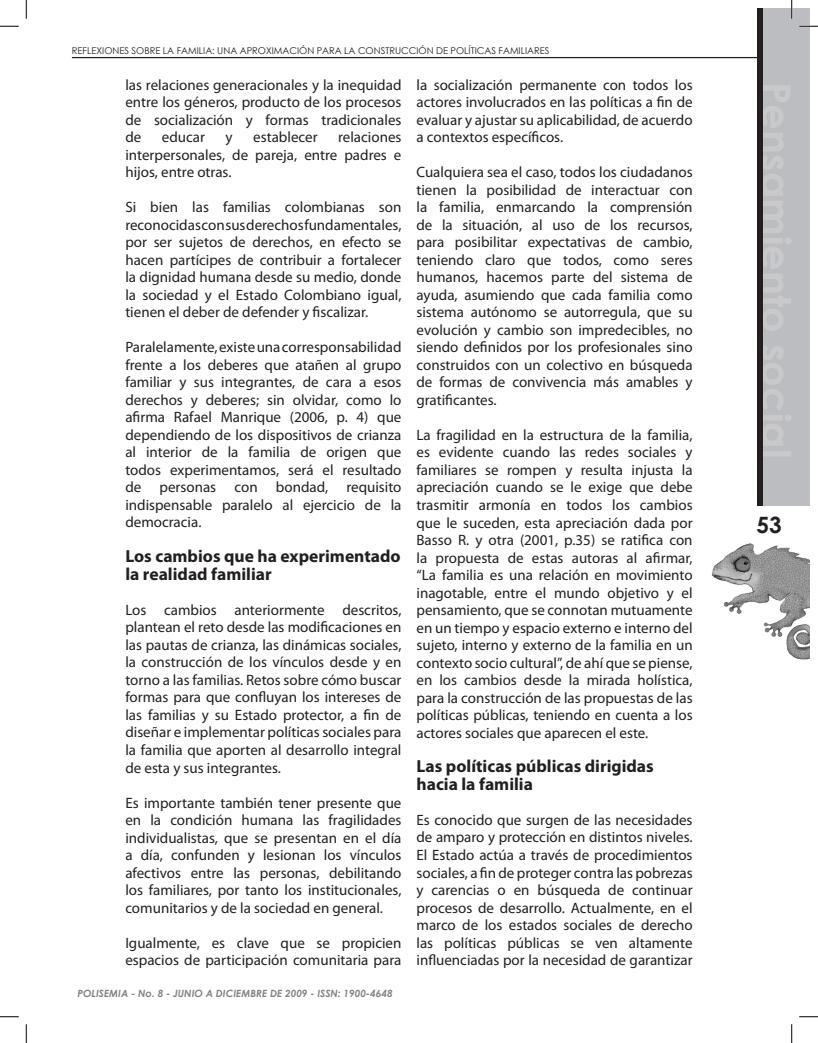
<style>
.page{position:relative;width:818px;height:1043px;background:#fff}
.page>*{position:absolute;margin:0;border:0;box-sizing:border-box;transform-origin:0 0}
.t1{font:700 22.5px "Century Gothic";color:#231f20}
.t2{font:700 17.5px/17.5px "Myriad Pro";color:#231f20}
.t3{font:15px/17.5px "Myriad Pro";color:#231f20;text-align:justify}
.t4{font:italic 700 10px "Century Gothic";color:#808285}
.t5{font:9.38px "Century Gothic";color:#231f20}
</style>
<div class="page">
<div style="left:756px;top:9px;width:53px;height:497px;background:#bcbdc0"></div>
<div style="left:756px;top:9px;width:6px;height:497px;background:#231f20"></div>
<hr style="left:72px;top:57px;width:687px;height:1px;background:#231f20">
<img style="left:711px;top:543px;width:98px;height:117px">
<svg style="left:0;top:25px;width:19px;height:2px"></svg>
<svg style="left:799px;top:25px;width:19px;height:2px"></svg>
<svg style="left:0;top:1016px;width:19px;height:1px"></svg>
<svg style="left:799px;top:1016px;width:19px;height:1px"></svg>
<svg style="left:25px;top:0;width:2px;height:19px"></svg>
<svg style="left:25px;top:1024px;width:2px;height:18px"></svg>
<svg style="left:790px;top:0;width:2px;height:19px"></svg>
<svg style="left:791px;top:1024px;width:1px;height:18px"></svg>
<p class="t5" style="left:72px;top:44px;width:479px">REFLEXIONES SOBRE LA FAMILIA: UNA APROXIMACIÓN PARA LA CONSTRUCCIÓN DE POLÍTICAS FAMILIARES</p>
<p class="t3" style="left:125px;top:76px;width:277px">las relaciones generacionales y la inequidad entre los géneros, producto de los procesos de socialización y formas tradicionales de</p>
<p class="t3" style="left:125px;top:128px;width:277px;text-indent:213px">relaciones interpersonales, de pareja, entre padres e hijos, entre otras.</p>
<p class="t3" style="left:125px;top:198px;width:277px">Si bien las familias colombianas son reconocidas con sus derechos fundamentales, por ser sujetos de derechos, en efecto se hacen partícipes de contribuir a fortalecer la dignidad humana desde su medio, donde la sociedad y el Estado Colombiano igual, tienen el deber de defender y fiscalizar.</p>
<p class="t3" style="left:125px;top:338px;width:277px">Paralelamente, existe una corresponsabilidad frente a los deberes que atañen al grupo familiar y sus integrantes, de cara a esos derechos y deberes; sin olvidar, como lo afirma Rafael Manrique (2006, p. 4) que dependiendo de los dispositivos de crianza al interior de la familia de origen que todos experimentamos, será el resultado de personas con bondad, requisito indispensable paralelo al ejercicio de la democracia.</p>
<p class="t2" style="left:125px;top:547px;width:277px">Los cambios que ha experimentado la realidad familiar</p>
<p class="t3" style="left:125px;top:601px;width:277px">Los cambios anteriormente descritos, plantean el reto desde las modificaciones en las pautas de crianza, las dinámicas sociales, la construcción de los vínculos desde y en torno a las familias. Retos sobre cómo buscar formas para que confluyan los intereses de las familias y su Estado protector, a fin de diseñar e implementar políticas sociales para la familia que aporten al desarrollo integral de esta y sus integrantes.</p>
<p class="t3" style="left:125px;top:793px;width:277px">Es importante también tener presente que en la condición humana las fragilidades individualistas, que se presentan en el día a día, confunden y lesionan los vínculos afectivos entre las personas, debilitando los familiares, por tanto los institucionales, comunitarios y de la sociedad en general.</p>
<p class="t3" style="left:125px;top:933px;width:277px">Igualmente, es clave que se propicien espacios de participación comunitaria para</p>
<p class="t3" style="left:162px;top:128px;width:45px">educar</p>
<p class="t3" style="left:225px;top:128px;width:9px">y</p>
<p class="t3" style="left:253px;top:128px;width:66px">establecer</p>
<p class="t4" style="left:78px;top:986px;width:316px">POLISEMIA - No. 8 - JUNIO A DICIEMBRE DE 2009 - ISSN: 1900-4648</p>
<p class="t3" style="left:416px;top:76px;width:277px">la socialización permanente con todos los actores involucrados en las políticas a fin de evaluar y ajustar su aplicabilidad, de acuerdo a contextos específicos.</p>
<p class="t3" style="left:416px;top:163px;width:277px">Cualquiera sea el caso, todos los ciudadanos tienen la posibilidad de interactuar con la familia, enmarcando la comprensión de la situación, al uso de los recursos, para posibilitar expectativas de cambio, teniendo claro que todos, como seres humanos, hacemos parte del sistema de ayuda, asumiendo que cada familia como sistema autónomo se autorregula, que su evolución y cambio son impredecibles, no siendo definidos por los profesionales sino construidos con un colectivo en búsqueda de formas de convivencia más amables y gratificantes.</p>
<p class="t3" style="left:416px;top:426px;width:278px">La fragilidad en la estructura de la familia, es evidente cuando las redes sociales y familiares se rompen y resulta injusta la apreciación cuando se le exige que debe trasmitir armonía en todos los cambios que le suceden, esta apreciación dada por Basso R. y otra (2001, p.35) se ratifica con la propuesta de estas autoras al afirmar, “La familia es una relación en movimiento inagotable, entre el mundo objetivo y el pensamiento, que se connotan mutuamente en un tiempo y espacio externo e interno del sujeto, interno y externo de la familia en un contexto socio cultural”, de ahí que se piense, en los cambios desde la mirada holística, para la construcción de las propuestas de las políticas públicas, teniendo en cuenta a los actores sociales que aparecen el este.</p>
<p class="t2" style="left:416px;top:757px;width:239px">Las políticas públicas dirigidas hacia la familia</p>
<p class="t3" style="left:416px;top:811px;width:278px">Es conocido que surgen de las necesidades de amparo y protección en distintos niveles.<br>El Estado actúa a través de procedimientos sociales, a fin de proteger contra las pobrezas y carencias o en búsqueda de continuar procesos de desarrollo. Actualmente, en el marco de los estados sociales de derecho las políticas públicas se ven altamente influenciadas por la necesidad de garantizar</p>
<h1 class="t1" style="left:756px;top:508px;width:27px">53</h1>
</div>
